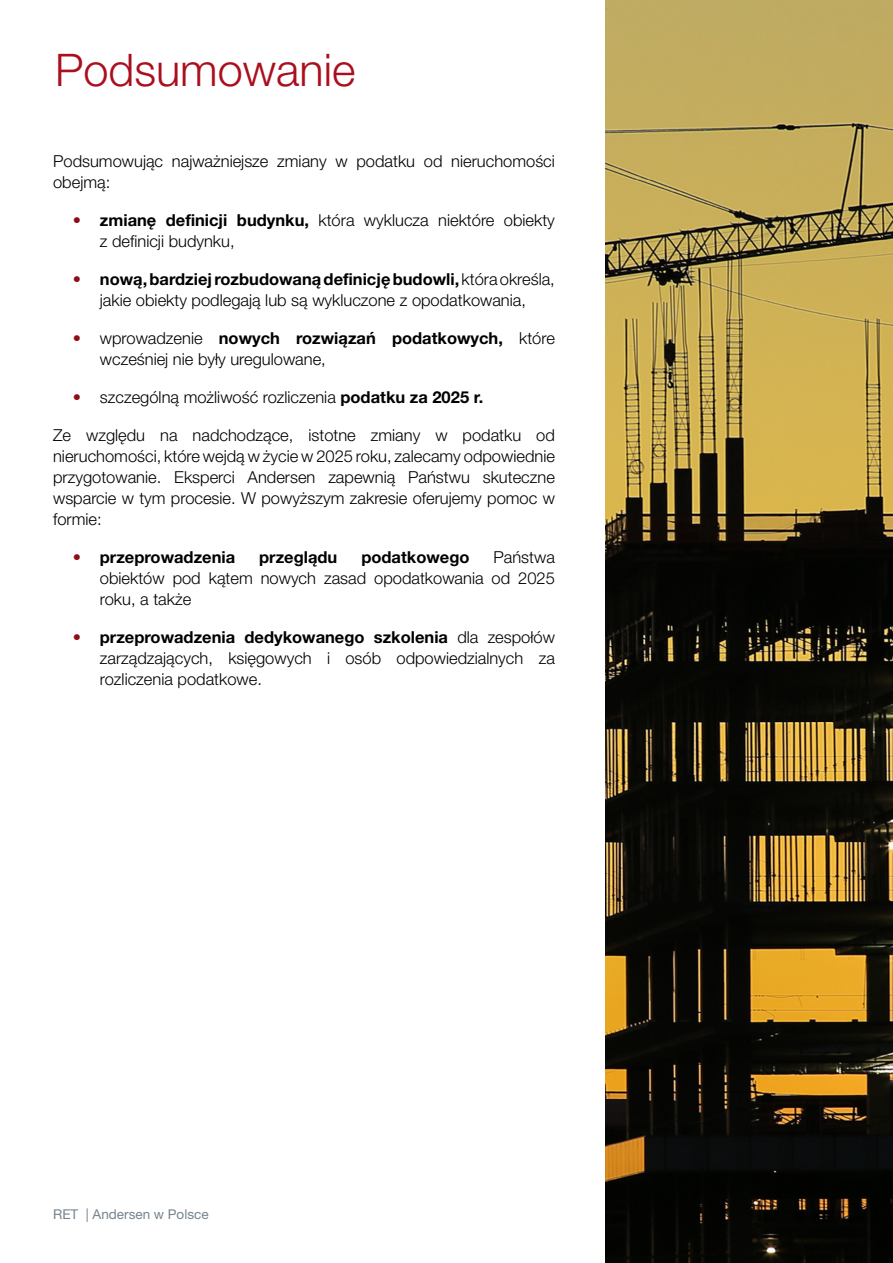
<style>
.page{position:relative;width:893px;height:1263px;background:#fff}
.page>*{position:absolute;margin:0;border:0;box-sizing:border-box;transform-origin:0 0}
.t1{font:300 45px "Helvetica Neue LT Pro";color:#ab0e1e}
.t2{font:300 16.5px/21px "Helvetica Neue LT Pro";color:#000}
.t3{font:700 16.5px "Helvetica Neue LT Pro";color:#000}
.t4{font:13.5px "Helvetica Neue LT Pro";color:#76848f}
.s1{color:#8d0c18}
.s2{font-weight:700}
.s3{font-weight:300;color:#8d0c18}
</style>
<div class="page">
<img style="left:606px;top:0;width:287px;height:1263px">
<h1 class="t1" style="left:55px;top:42px;width:302px">Podsumowanie</h1>
<p class="t2" style="left:53px;top:150px;width:503px">Podsumowując najważniejsze zmiany w podatku od nieruchomości obejmą:</p>
<p class="t2" style="left:100px;top:209px;width:456px;text-indent:-27px"><span class="s1">•</span> <span class="s2">zmianę definicji budynku,</span> która wyklucza niektóre obiekty z definicji budynku,</p>
<p class="t2" style="left:73px;top:268px;width:483px;text-align:center"><span class="s1">•</span> <span class="s2">nową, bardziej rozbudowaną definicję budowli,</span> która określa, jakie obiekty podlegają lub są wykluczone z opodatkowania,</p>
<p class="t2" style="left:100px;top:328px;width:456px;text-indent:-27px"><span class="s1">•</span> wprowadzenie <span class="s2">nowych rozwiązań podatkowych,</span> które wcześniej nie były uregulowane,</p>
<p class="t2" style="left:73px;top:387px;width:412px"><span class="s1">•</span> szczególną możliwość rozliczenia <span class="s2">podatku za 2025 r.</span></p>
<p class="t2" style="left:53px;top:425px;width:503px;text-align:justify">Ze względu na nadchodzące, istotne zmiany w podatku od nieruchomości, które wejdą w życie w 2025 roku, zalecamy odpowiednie przygotowanie. Eksperci Andersen zapewnią Państwu skuteczne wsparcie w tym procesie. W powyższym zakresie oferujemy pomoc w formie:</p>
<p class="t3" style="left:73px;top:547px;width:164px"><span class="s3">•</span> przeprowadzenia</p>
<p class="t3" style="left:259px;top:547px;width:80px">przeglądu</p>
<p class="t3" style="left:361px;top:547px;width:110px">podatkowego</p>
<p class="t2" style="left:100px;top:547px;width:456px;text-align:justify;text-indent:394px">Państwa obiektów pod kątem nowych zasad opodatkowania od 2025 roku, a także</p>
<p class="t2" style="left:100px;top:627px;width:456px;text-align:justify;text-indent:-27px"><span class="s1">•</span> <span class="s2">przeprowadzenia dedykowanego szkolenia</span> dla zespołów zarządzających, księgowych i osób odpowiedzialnych za rozliczenia podatkowe.</p>
<p class="t4" style="left:53px;top:1206px;width:157px">RET | Andersen w Polsce</p>
</div>
